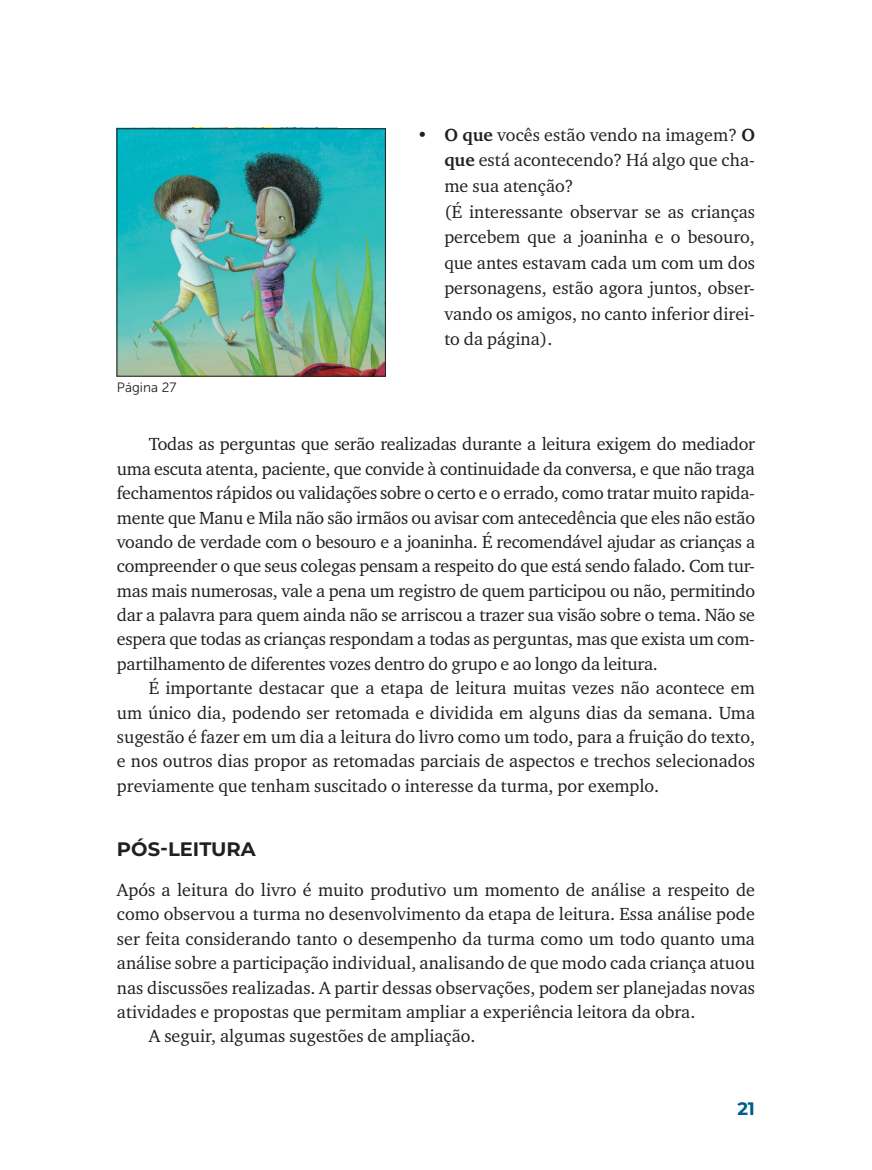
<style>
.page{position:relative;width:872px;height:1170px;background:#fff}
.page>*{position:absolute;margin:0;border:0;box-sizing:border-box;transform-origin:0 0}
.t1{font:700 19.5px "Montserrat";color:#231f20}
.t2{font:18px/24.3px "Charter ITC Std";color:#231f20;text-align:justify}
.t3{font:700 18px "Montserrat";color:#005c8e}
.t4{font:13.5px "Museo Sans 300";color:#231f20}
.s1{font-weight:700}
</style>
<div class="page">
<img style="left:119px;top:130px;width:265px;height:244px">
<div style="left:117px;top:128px;width:269px;height:248px;border:1px solid #231f20"></div>
<p class="t4" style="left:117px;top:380px;width:61px">Página 27</p>
<p class="t2" style="left:444px;top:122px;width:312px;line-height:25.5px;text-align:left;text-indent:-27px">• <span class="s1">O que</span> vocês estão vendo na imagem? <span class="s1">O que</span> está acontecendo? Há algo que cha&shy;me sua atenção?<br>(É interessante observar se as crianças percebem que a joaninha e o besouro, que antes estavam cada um com um dos personagens, estão agora juntos, obser&shy;vando os amigos, no canto inferior direi&shy;to da página).</p>
<p class="t2" style="left:117px;top:432px;width:639px;text-indent:32px">Todas as perguntas que serão realizadas durante a leitura exigem do mediador uma escuta atenta, paciente, que convide à continuidade da conversa, e que não traga fechamentos rápidos ou validações sobre o certo e o errado, como tratar muito rapida&shy;mente que Manu e Mila não são irmãos ou avisar com antecedência que eles não estão voando de verdade com o besouro e a joaninha. É recomendável ajudar as crianças a compreender o que seus colegas pensam a respeito do que está sendo falado. Com tur&shy;mas mais numerosas, vale a pena um registro de quem participou ou não, permitindo dar a palavra para quem ainda não se arriscou a trazer sua visão sobre o tema. Não se espera que todas as crianças respondam a todas as perguntas, mas que exista um com&shy;partilhamento de diferentes vozes dentro do grupo e ao longo da leitura.</p>
<p class="t2" style="left:117px;top:675px;width:639px;text-indent:32px">É importante destacar que a etapa de leitura muitas vezes não acontece em um único dia, podendo ser retomada e dividida em alguns dias da semana. Uma sugestão é fazer em um dia a leitura do livro como um todo, para a fruição do texto, e nos outros dias propor as retomadas parciais de aspectos e trechos selecionados previamente que tenham suscitado o interesse da turma, por exemplo.</p>
<p class="t1" style="left:117px;top:834px;width:140px">PÓS-LEITURA</p>
<p class="t2" style="left:117px;top:877px;width:639px">Após a leitura do livro é muito produtivo um momento de análise a respeito de</p>
<p class="t2" style="left:117px;top:901px;width:639px">como observou a turma no desenvolvimento da etapa de leitura. Essa análise pode</p>
<p class="t2" style="left:117px;top:926px;width:639px">ser feita considerando tanto o desempenho da turma como um todo quanto uma</p>
<p class="t2" style="left:117px;top:950px;width:639px">análise sobre a participação individual, analisando de que modo cada criança atuou</p>
<p class="t2" style="left:117px;top:974px;width:639px">nas discussões realizadas. A partir dessas observações, podem ser planejadas novas</p>
<p class="t2" style="left:117px;top:999px;width:580px">atividades e propostas que permitam ampliar a experiência leitora da obra.</p>
<p class="t2" style="left:149px;top:1023px;width:328px">A seguir, algumas sugestões de ampliação.</p>
<p class="t3" style="left:737px;top:1095px;width:19px">21</p>
</div>
